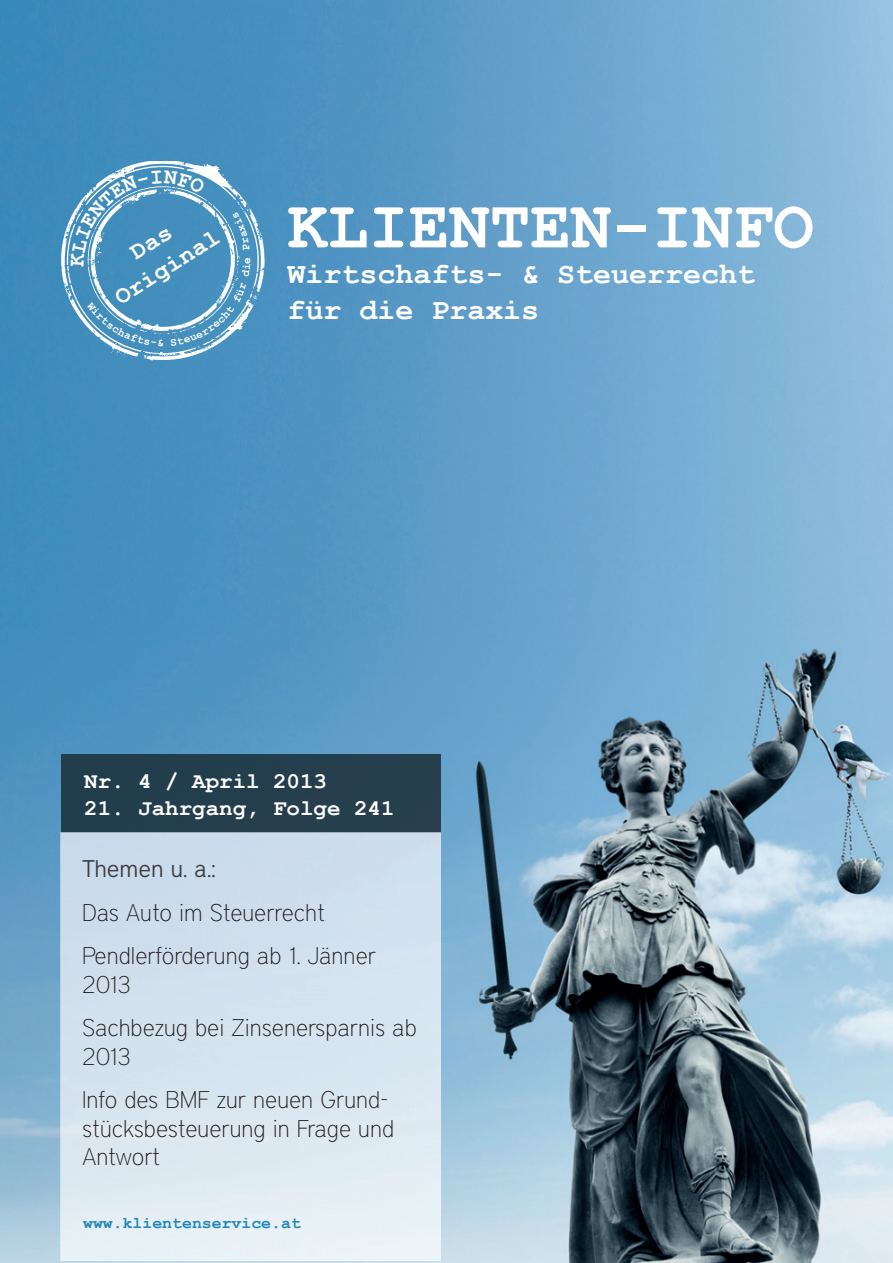
<style>
.page{position:relative;width:893px;height:1263px;background:#fff}
.page>*{position:absolute;margin:0;border:0;box-sizing:border-box;transform-origin:0 0}
.t1{font:700 67.5px "Courier New";color:#fff}
.t2{font:700 30px/36px "Courier New";color:#fff}
.t3{font:700 24.6px/29.5px "Courier New";color:#fff;text-align:center}
.t4{font:100 24px/43.5px "District";color:#231f20}
.t5{font:300 24px "District";color:#3e3e3f}
.t6{font:700 22.5px "Courier New";color:#fff}
.t7{font:700 16.5px "Courier New";color:#2388ba}
</style>
<div class="page">
<img style="left:0;top:0;width:893px;height:1263px">
<img style="left:61px;top:754px;width:380px;height:507px">
<img style="left:61px;top:832px;width:379px;height:1px">
<svg style="left:60px;top:162px;width:205px;height:199px;background:#589bc4"></svg>
<p class="t3" style="left:94px;top:261px;width:121px;rotate:-32deg">Das<br>Original</p>
<h1 class="t1" style="left:287px;top:191px;width:528px">KLIENTEN-INFO</h1>
<p class="t2" style="left:287px;top:257px;width:469px">Wirtschafts- &amp; Steuerrecht für die Praxis</p>
<p class="t6" style="left:84px;top:770px;width:244px">Nr. 4 / April 2013</p>
<p class="t6" style="left:84px;top:797px;width:312px">21. Jahrgang, Folge 241</p>
<p class="t5" style="left:82px;top:860px;width:136px">Themen u. a.:</p>
<p class="t4" style="left:82px;top:892px;width:295px">Das Auto im Steuerrecht<br>Pendlerförderung ab 1. Jänner</p>
<p class="t4" style="left:82px;top:964px;width:336px">2013<br>Sachbezug bei Zinsenersparnis ab</p>
<p class="t4" style="left:82px;top:1036px;width:307px">2013<br>Info des BMF zur neuen Grund-</p>
<p class="t4" style="left:82px;top:1116px;width:314px;line-height:28.5px">stücksbesteuerung in Frage und<br>Antwort</p>
<p class="t7" style="left:83px;top:1214px;width:219px">www.klientenservice.at</p>
</div>
